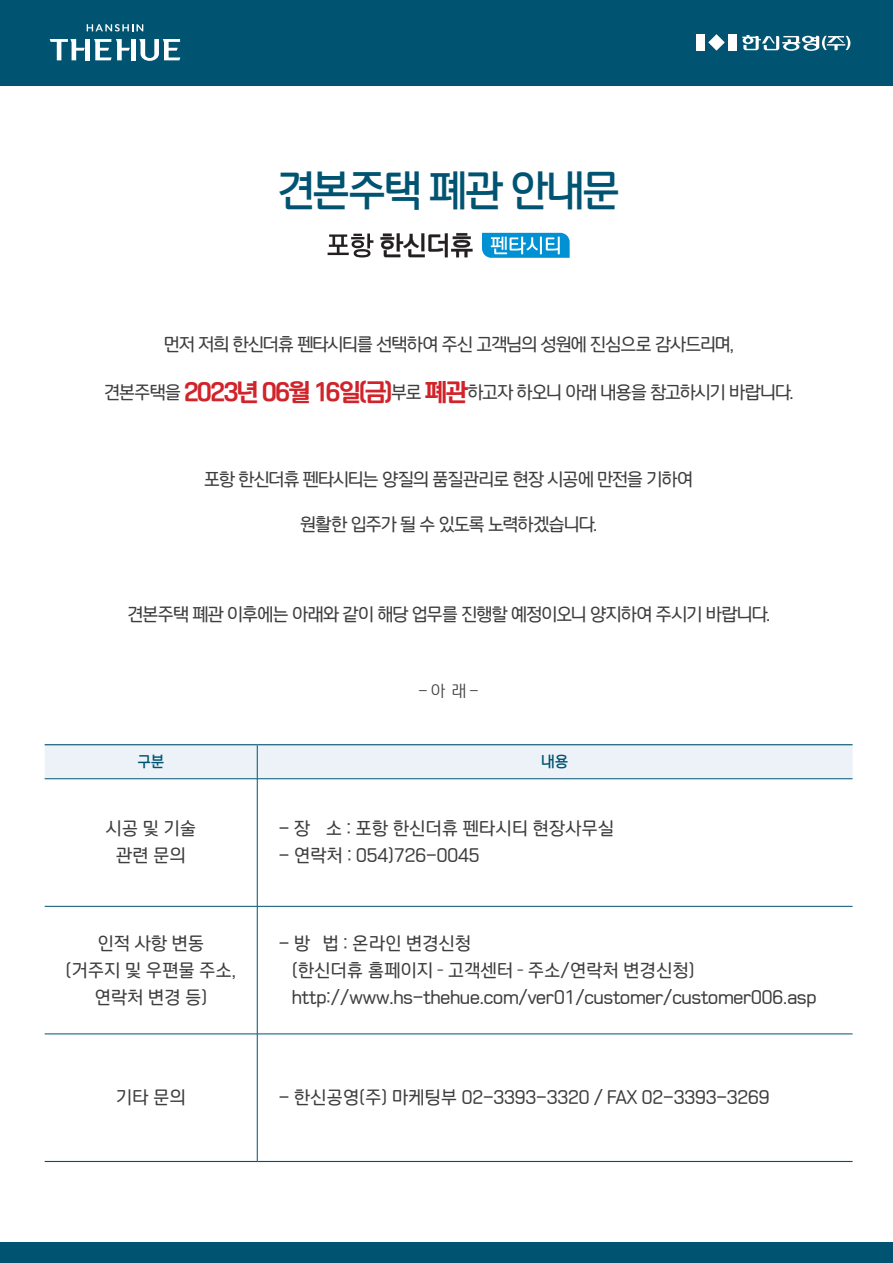
<style>
.page{position:relative;width:893px;height:1263px;background:#fff}
.page>*{position:absolute;margin:0;border:0;box-sizing:border-box;transform-origin:0 0}
.t1{font:42px "Typo Factory B";letter-spacing:-.095em;color:#005471}
.t2{font:18px "Typo Factory M";letter-spacing:-.04em;color:#3e3e3f}
.t3{font:18px "Typo Factory M";letter-spacing:-.115em;color:#3e3e3f}
.t4{font:18px "Typo Factory M";letter-spacing:-.11em;color:#3e3e3f}
.t5{font:18px "Typo Factory M";letter-spacing:-.1em;color:#3e3e3f}
.t6{font:16.5px "Typo Factory L";color:#3e3e3f}
.t7{font:15px "Typo Factory B";color:#005471}
.s1{font-family:"Typo Factory EB";font-size:24px;color:#d1232a}
</style>
<div class="page">
<div style="left:45px;top:745px;width:808px;height:33px;background:#ecf2f7"></div>
<hr style="left:45px;top:906px;width:212px;height:1px;background:#005471">
<hr style="left:257px;top:906px;width:596px;height:1px;background:#005471">
<hr style="left:45px;top:1034px;width:212px;height:1px;background:#005471">
<hr style="left:257px;top:1034px;width:596px;height:1px;background:#005471">
<hr style="left:257px;top:745px;width:1px;height:33px;background:#005471">
<hr style="left:45px;top:778px;width:212px;height:1px;background:#005471">
<hr style="left:257px;top:779px;width:1px;height:127px;background:#005471">
<hr style="left:257px;top:906px;width:1px;height:128px;background:#005471">
<hr style="left:257px;top:1034px;width:1px;height:127px;background:#005471">
<hr style="left:257px;top:778px;width:596px;height:1px;background:#005471">
<hr style="left:45px;top:744px;width:212px;height:1px;background:#005471">
<hr style="left:257px;top:744px;width:596px;height:1px;background:#005471">
<hr style="left:45px;top:1161px;width:212px;height:1px;background:#005471">
<hr style="left:257px;top:1161px;width:596px;height:1px;background:#005471">
<div style="left:0;top:1243px;width:893px;height:20px;background:#005471"></div>
<div style="left:0;top:0;width:893px;height:85px;background:#005471"></div>
<svg style="left:87px;top:24px;width:56px;height:7px"></svg>
<svg style="left:50px;top:39px;width:35px;height:21px"></svg>
<div style="left:85px;top:39px;width:5px;height:21px;background:#fff"></div>
<svg style="left:94px;top:39px;width:36px;height:21px"></svg>
<hr style="left:131px;top:39px;width:4px;height:21px;background:#fff">
<svg style="left:139px;top:39px;width:41px;height:22px"></svg>
<svg style="left:708px;top:34px;width:17px;height:17px"></svg>
<div style="left:696px;top:34px;width:9px;height:17px;background:#fff"></div>
<div style="left:728px;top:34px;width:9px;height:17px;background:#fff"></div>
<svg style="left:742px;top:35px;width:108px;height:16px"></svg>
<svg style="left:482px;top:233px;width:88px;height:25px"></svg>
<svg style="left:328px;top:233px;width:45px;height:24px"></svg>
<svg style="left:380px;top:233px;width:93px;height:24px"></svg>
<p class="t1" style="left:276px;top:168px;width:346px">견본주택 폐관 안내문</p>
<p class="t3" style="left:163px;top:334px;width:573px">먼저 저희 한신더휴 펜타시티를 선택하여 주신 고객님의 성원에 진심으로 감사드리며,</p>
<p class="t3" style="left:103px;top:382px;width:692px">견본주택을 <span class="s1">2023년 06월 16일(금)</span>부로 <span class="s1">폐관</span>하고자 하오니 아래 내용을 참고하시기 바랍니다.</p>
<p class="t4" style="left:204px;top:469px;width:491px">포항 한신더휴 펜타시티는 양질의 품질관리로 현장 시공에 만전을 기하여</p>
<p class="t4" style="left:300px;top:514px;width:299px">원활한 입주가 될 수 있도록 노력하겠습니다.</p>
<p class="t5" style="left:127px;top:604px;width:645px">견본주택 폐관 이후에는 아래와 같이 해당 업무를 진행할 예정이오니 양지하여 주시기 바랍니다.</p>
<p class="t6" style="left:418px;top:682px;width:63px">- 아 래 -</p>
<p class="t7" style="left:137px;top:753px;width:29px">구분</p>
<p class="t7" style="left:541px;top:753px;width:29px">내용</p>
<p class="t2" style="left:105px;top:819px;width:93px">시공 및 기술</p>
<p class="t2" style="left:116px;top:846px;width:72px">관련 문의</p>
<p class="t2" style="left:97px;top:933px;width:109px">인적 사항 변동</p>
<p class="t2" style="left:65px;top:960px;width:173px">(거주지 및 우편물 주소,</p>
<p class="t2" style="left:94px;top:987px;width:115px">연락처 변경 등)</p>
<p class="t2" style="left:279px;top:819px;width:338px">- 장 소 : 포항 한신더휴 펜타시티 현장사무실</p>
<p class="t2" style="left:279px;top:846px;width:203px">- 연락처 : 054)726-0045</p>
<p class="t2" style="left:279px;top:933px;width:195px">- 방 법 : 온라인 변경신청</p>
<p class="t2" style="left:292px;top:960px;width:405px">(한신더휴 홈페이지 – 고객센터 – 주소/연락처 변경신청)</p>
<p class="t2" style="left:292px;top:987px;width:527px">http://www.hs-thehue.com/ver01/customer/customer006.asp</p>
<p class="t2" style="left:116px;top:1088px;width:72px">기타 문의</p>
<p class="t2" style="left:279px;top:1088px;width:493px">- 한신공영(주) 마케팅부 02-3393-3320 / FAX 02-3393-3269</p>
</div>
